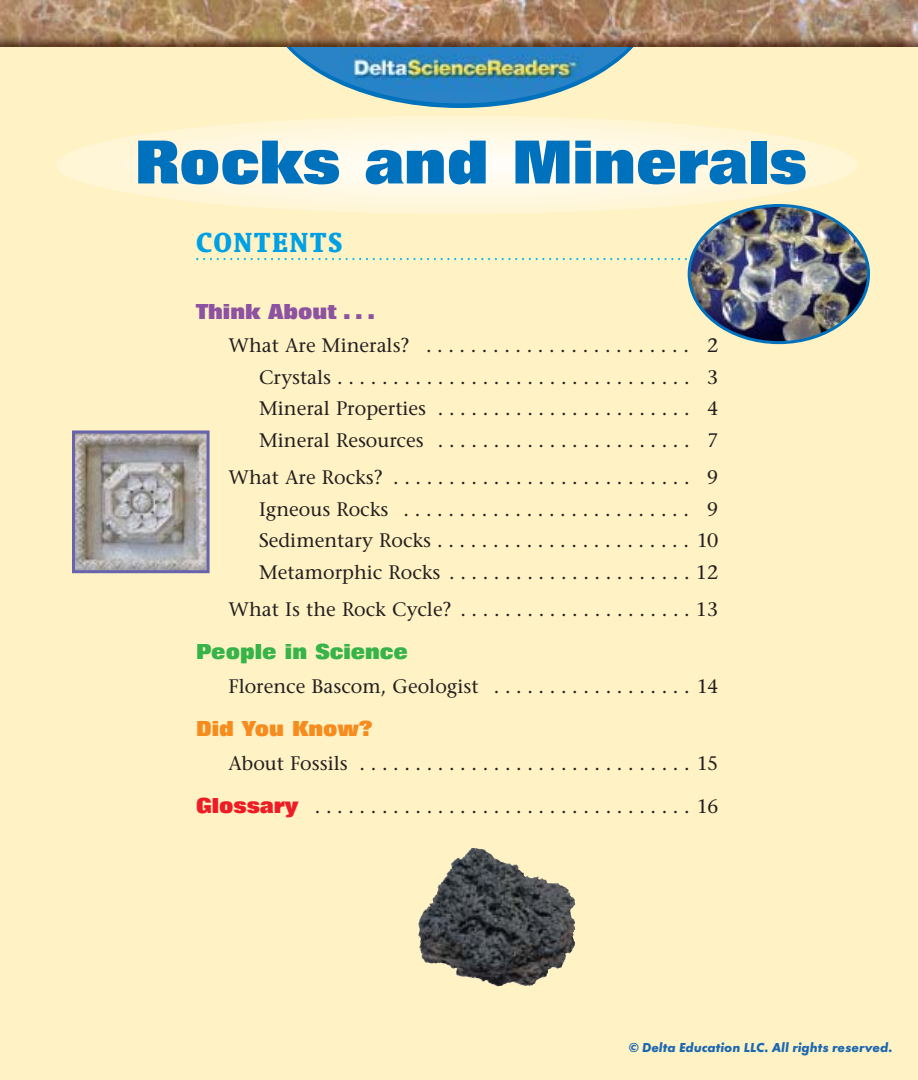
<style>
.page{position:relative;width:918px;height:1080px;background:#fff}
.page>*{position:absolute;margin:0;border:0;box-sizing:border-box;transform-origin:0 0}
.t1{font:800 60px "Folio";color:#0071bc}
.t2{font:700 condensed 31.5px "Oranda BT";letter-spacing:.065em;color:#00a0e4}
.t3{font:800 21px "Folio";color:#37b449}
.t4{font:800 21px "Folio";color:#8d52a0}
.t5{font:800 21px "Folio";color:#f68b1e}
.t6{font:19.5px/31.5px "Stone Serif";color:#231f1f;text-align:justify}
.t7{font:italic 700 13.5px "Futura T";color:#1a68b1}
.s1{font-family:"Folio";font-weight:800;font-size:21px;color:#ee1c24}
</style>
<div class="page">
<div style="left:0;top:31px;width:918px;height:1049px;background:#fff2c4"></div>
<svg style="left:409px;top:104px;width:102px;height:4px"></svg>
<img style="left:286px;top:47px;width:348px;height:57px">
<img style="left:0;top:0;width:918px;height:47px">
<svg style="left:67px;top:116px;width:780px;height:64px"></svg>
<svg style="left:75px;top:117px;width:764px;height:66px"></svg>
<svg style="left:83px;top:118px;width:747px;height:67px"></svg>
<svg style="left:92px;top:119px;width:730px;height:68px;fill:#fff6d5"></svg>
<svg style="left:100px;top:120px;width:714px;height:69px;fill:#fff6d6"></svg>
<svg style="left:108px;top:121px;width:698px;height:70px;fill:#fff6d6"></svg>
<svg style="left:116px;top:122px;width:682px;height:70px;fill:#fff6d7"></svg>
<svg style="left:124px;top:123px;width:666px;height:70px;fill:#fff6d7"></svg>
<svg style="left:132px;top:124px;width:650px;height:80px;fill:#fff6d8"></svg>
<div style="left:140px;top:125px;width:634px;height:79px;background:#fff7dd;border-radius:50%"></div>
<div style="left:197px;top:132px;width:520px;height:65px;background:#fff9e3;border-radius:50%"></div>
<div style="left:246px;top:138px;width:422px;height:53px;background:#fff9e7;border-radius:50%"></div>
<div style="left:278px;top:143px;width:357px;height:44px;background:#fffaeb;border-radius:50%"></div>
<div style="left:327px;top:149px;width:260px;height:32px;background:#fffbef;border-radius:50%"></div>
<div style="left:359px;top:153px;width:195px;height:24px;background:#fffdf3;border-radius:50%"></div>
<div style="left:400px;top:158px;width:114px;height:14px;background:#fffdf7;border-radius:50%"></div>
<div style="left:424px;top:161px;width:65px;height:8px;background:#fffffb;border-radius:50%"></div>
<img style="left:196px;top:204px;width:674px;height:140px">
<img style="left:76px;top:434px;width:130px;height:135px">
<div style="left:72px;top:430px;width:138px;height:143px;border:3px solid #6863ad"></div>
<img style="left:418px;top:883px;width:158px;height:104px">
<h1 class="t1" style="left:135px;top:141px;width:674px">Rocks and Minerals</h1>
<h2 class="t2" style="left:196px;top:229px;width:147px">CONTENTS</h2>
<p class="t4" style="left:196px;top:304px;width:180px">Think About . . .</p>
<p class="t6" style="left:259px;top:332px;width:461px;text-indent:-31px">What Are Minerals? . . . . . . . . . . . . . . . . . . . . . . . . 2<br>Crystals . . . . . . . . . . . . . . . . . . . . . . . . . . . . . . . . 3<br>Mineral Properties . . . . . . . . . . . . . . . . . . . . . . . 4<br>Mineral Resources . . . . . . . . . . . . . . . . . . . . . . . 7</p>
<p class="t6" style="left:259px;top:464px;width:461px;text-indent:-31px">What Are Rocks? . . . . . . . . . . . . . . . . . . . . . . . . . . . 9<br>Igneous Rocks . . . . . . . . . . . . . . . . . . . . . . . . . . 9<br>Sedimentary Rocks . . . . . . . . . . . . . . . . . . . . . . . 10<br>Metamorphic Rocks . . . . . . . . . . . . . . . . . . . . . . 12</p>
<p class="t6" style="left:229px;top:595px;width:491px">What Is the Rock Cycle? . . . . . . . . . . . . . . . . . . . . . 13</p>
<p class="t3" style="left:196px;top:644px;width:213px">People in Science</p>
<p class="t6" style="left:229px;top:672px;width:491px">Florence Bascom, Geologist . . . . . . . . . . . . . . . . . . 14</p>
<p class="t5" style="left:196px;top:721px;width:178px">Did You Know?</p>
<p class="t6" style="left:229px;top:750px;width:491px">About Fossils . . . . . . . . . . . . . . . . . . . . . . . . . . . . . . 15</p>
<p class="t6" style="left:196px;top:793px;width:524px"><span class="s1">Glossary</span> . . . . . . . . . . . . . . . . . . . . . . . . . . . . . . . . . . 16</p>
<p class="t7" style="left:629px;top:1043px;width:265px">© Delta Education LLC. All rights reserved.</p>
</div>
